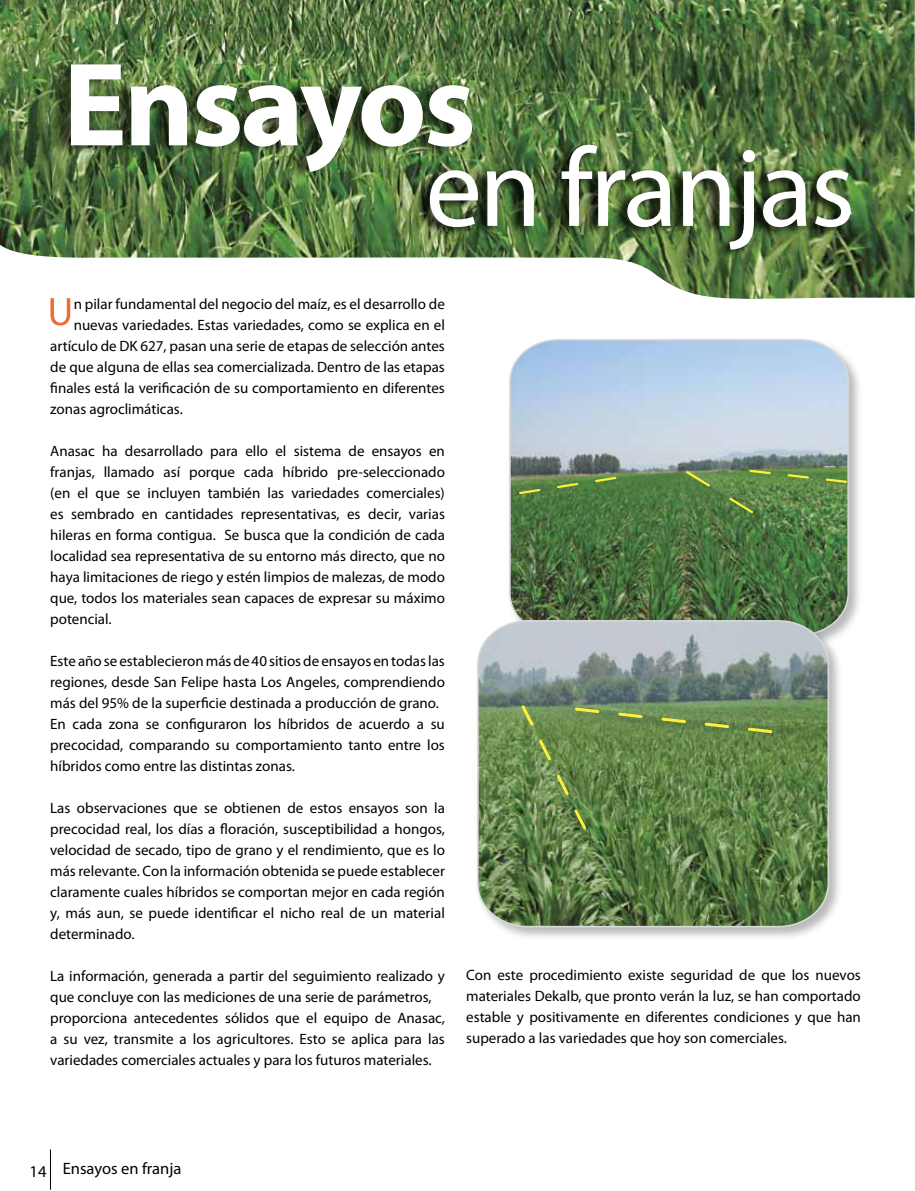
<style>
.page{position:relative;width:915px;height:1191px;background:#fff}
.page>*{position:absolute;margin:0;border:0;box-sizing:border-box;transform-origin:0 0}
.t1{font:700 120px "Myriad Pro";letter-spacing:-.025em;color:#fff}
.t2{font:112.5px "Myriad Pro";letter-spacing:-.025em;color:#fff}
.t3{font:16.5px "Myriad Pro";color:#000}
.t4{font:15px/21px "Myriad Pro";color:#000;text-align:justify}
</style>
<div class="page">
<img style="left:0;top:0;width:914px;height:303px">
<div style="left:50px;top:58px;width:417px;height:123px;background:#000;opacity:.6"></div>
<div style="left:413px;top:140px;width:437px;height:120px;background:#000;opacity:.88"></div>
<div style="left:507px;top:337px;width:355px;height:312px;background:#000;opacity:.28"></div>
<img style="left:508px;top:338px;width:341px;height:298px">
<div style="left:474px;top:618px;width:369px;height:323px;background:#000;opacity:.28"></div>
<svg style="left:476px;top:619px;width:353px;height:309px;background:#738d65"></svg>
<svg style="left:50px;top:298px;width:20px;height:27px"></svg>
<hr style="left:50px;top:1149px;width:1px;height:40px;background:#000">
<h1 class="t1" style="left:63px;top:27px;width:414px">Ensayos</h1>
<h2 class="t2" style="left:425px;top:119px;width:431px">en franjas</h2>
<p class="t4" style="left:74px;top:293px;width:372px">n pilar fundamental del negocio del maíz, es el desarrollo de</p>
<p class="t4" style="left:74px;top:314px;width:372px">nuevas variedades. Estas variedades, como se explica en el</p>
<p class="t4" style="left:50px;top:335px;width:396px">artículo de DK 627, pasan una serie de etapas de selección antes</p>
<p class="t4" style="left:50px;top:356px;width:396px">de que alguna de ellas sea comercializada. Dentro de las etapas</p>
<p class="t4" style="left:50px;top:377px;width:396px">finales está la verificación de su comportamiento en diferentes</p>
<p class="t4" style="left:50px;top:398px;width:134px">zonas agroclimáticas.</p>
<p class="t4" style="left:50px;top:440px;width:396px">Anasac ha desarrollado para ello el sistema de ensayos en franjas, llamado así porque cada híbrido pre-seleccionado (en el que se incluyen también las variedades comerciales) es sembrado en cantidades representativas, es decir, varias hileras en forma contigua. Se busca que la condición de cada localidad sea representativa de su entorno más directo, que no haya limitaciones de riego y estén limpios de malezas, de modo que, todos los materiales sean capaces de expresar su máximo potencial.</p>
<p class="t4" style="left:50px;top:650px;width:396px;text-align:left">Este año se establecieron más de 40 sitios de ensayos en todas las regiones, desde San Felipe hasta Los Angeles, comprendiendo más del 95% de la superficie destinada a producción de grano.<br>En cada zona se configuraron los híbridos de acuerdo a su precocidad, comparando su comportamiento tanto entre los híbridos como entre las distintas zonas.</p>
<p class="t4" style="left:50px;top:797px;width:396px">Las observaciones que se obtienen de estos ensayos son la precocidad real, los días a floración, susceptibilidad a hongos, velocidad de secado, tipo de grano y el rendimiento, que es lo más relevante. Con la información obtenida se puede establecer claramente cuales híbridos se comportan mejor en cada región y, más aun, se puede identificar el nicho real de un material determinado.</p>
<p class="t4" style="left:50px;top:965px;width:396px;text-align:left">La información, generada a partir del seguimiento realizado y que concluye con las mediciones de una serie de parámetros, proporciona antecedentes sólidos que el equipo de Anasac, a su vez, transmite a los agricultores. Esto se aplica para las variedades comerciales actuales y para los futuros materiales.</p>
<p class="t4" style="left:466px;top:964px;width:396px">Con este procedimiento existe seguridad de que los nuevos materiales Dekalb, que pronto verán la luz, se han comportado estable y positivamente en diferentes condiciones y que han superado a las variedades que hoy son comerciales.</p>
<p class="t3" style="left:30px;top:1157px;width:153px">14 Ensayos en franja</p>
</div>
